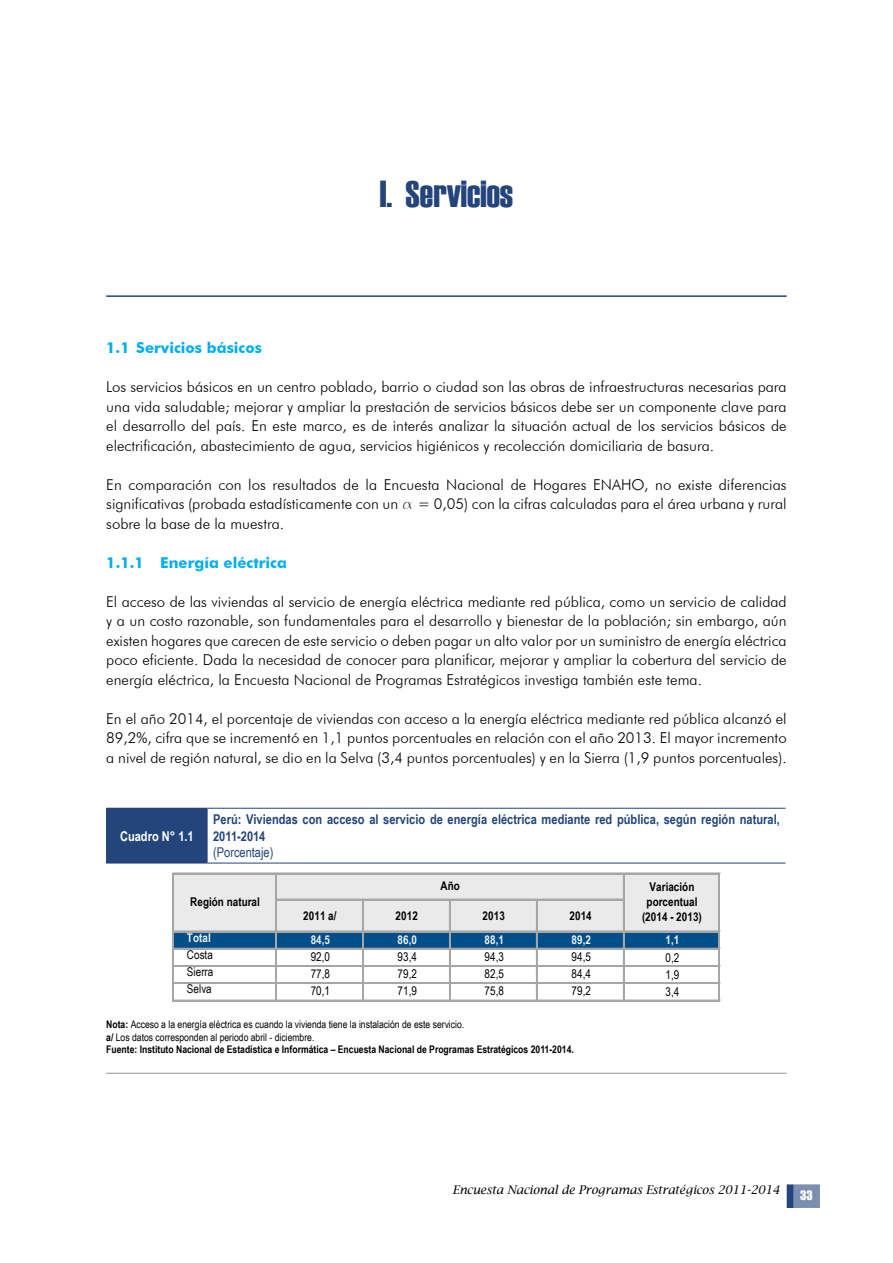
<style>
.page{position:relative;width:893px;height:1263px;background:#fff}
.page>*{position:absolute;margin:0;border:0;box-sizing:border-box;transform-origin:0 0}
.t1{font:37.5px "Haettenschweiler";color:#23457b}
.t2{font:300 15px/19.5px "Futura BT";color:#000;text-align:justify}
.t3{font:700 15px "Futura BT";color:#00aeef}
.t4{font:700 13.5px/16.5px "Arial Narrow";color:#23457b}
.t5{font:13.5px "Arial Narrow";color:#23457b}
.t6{font:700 13.5px "Arial Narrow";color:#fff}
.t7{font:12px "Arial Narrow";letter-spacing:.005em;color:#000}
.t8{font:700 12px/15.3px "Arial Narrow";letter-spacing:.005em;color:#000;text-align:center}
.t9{font:italic 12px "Lucida Bright";color:#000}
.t10{font:700 12px "Arial Narrow";letter-spacing:.005em;color:#f2f2f2}
.t11{font:12px "Impact";color:#fff}
.t12{font:10.5px/12.6px "Arial Narrow";color:#000}
.s1{font-family:"Greek C";font-weight:400;font-size:14.25px}
.s2{font-weight:700}
</style>
<div class="page">
<div style="left:794px;top:1184px;width:26px;height:24px;background:#7b8fb0;border:2px solid #7b8fb0"></div>
<svg style="left:787px;top:1184px;width:7px;height:24px"></svg>
<hr style="left:106px;top:295px;width:681px;height:2px;background:#23457b">
<div style="left:107px;top:808px;width:100px;height:55px;background:#23457b"></div>
<hr style="left:106px;top:808px;width:101px;height:1px;background:#23457b">
<hr style="left:106px;top:809px;width:1px;height:54px;background:#23457b">
<hr style="left:207px;top:808px;width:579px;height:1px;background:#23457b">
<hr style="left:207px;top:809px;width:1px;height:54px;background:#23457b">
<hr style="left:106px;top:863px;width:101px;height:1px;background:#23457b">
<hr style="left:207px;top:863px;width:579px;height:1px;background:#23457b">
<div style="left:174px;top:874px;width:546px;height:58px;background:#eaeaea"></div>
<div style="left:174px;top:932px;width:546px;height:17px;background:#004f8a"></div>
<hr style="left:173px;top:873px;width:1px;height:128px;background:#a6a6a6">
<hr style="left:275px;top:874px;width:1px;height:127px;background:#a6a6a6">
<hr style="left:276px;top:874px;width:1px;height:127px;background:#a6a6a6">
<hr style="left:623px;top:874px;width:2px;height:127px;background:#a6a6a6">
<hr style="left:718px;top:874px;width:1px;height:127px;background:#a6a6a6">
<hr style="left:719px;top:874px;width:1px;height:127px;background:#a6a6a6">
<hr style="left:362px;top:900px;width:2px;height:101px;background:#a6a6a6">
<hr style="left:449px;top:900px;width:2px;height:101px;background:#a6a6a6">
<hr style="left:536px;top:900px;width:2px;height:101px;background:#a6a6a6">
<hr style="left:174px;top:873px;width:546px;height:1px;background:#a6a6a6">
<hr style="left:277px;top:899px;width:348px;height:1px;background:#a6a6a6">
<hr style="left:174px;top:931px;width:546px;height:1px;background:#a6a6a6">
<hr style="left:174px;top:948px;width:546px;height:2px;background:#a6a6a6">
<hr style="left:174px;top:965px;width:546px;height:2px;background:#a6a6a6">
<hr style="left:174px;top:982px;width:546px;height:1px;background:#a6a6a6">
<hr style="left:174px;top:983px;width:546px;height:1px;background:#a6a6a6">
<hr style="left:174px;top:1000px;width:546px;height:1px;background:#a6a6a6">
<hr style="left:106px;top:1073px;width:681px;height:1px;background:#939598">
<h1 class="t1" style="left:380px;top:168px;width:135px">I. Servicios</h1>
<p class="t3" style="left:106px;top:339px;width:157px">1.1 Servicios básicos</p>
<p class="t2" style="left:106px;top:377px;width:682px">Los servicios básicos en un centro poblado, barrio o ciudad son las obras de infraestructuras necesarias para una vida saludable; mejorar y ampliar la prestación de servicios básicos debe ser un componente clave para el desarrollo del país. En este marco, es de interés analizar la situación actual de los servicios básicos de electrificación, abastecimiento de agua, servicios higiénicos y recolección domiciliaria de basura.</p>
<p class="t2" style="left:106px;top:475px;width:682px">En comparación con los resultados de la Encuesta Nacional de Hogares ENAHO, no existe diferencias significativas (probada estadísticamente con un <span class="s1">a</span> = 0,05) con la cifras calculadas para el área urbana y rural sobre la base de la muestra.</p>
<p class="t3" style="left:106px;top:553px;width:182px">1.1.1 Energía eléctrica</p>
<p class="t2" style="left:106px;top:592px;width:682px">El acceso de las viviendas al servicio de energía eléctrica mediante red pública, como un servicio de calidad y a un costo razonable, son fundamentales para el desarrollo y bienestar de la población; sin embargo, aún existen hogares que carecen de este servicio o deben pagar un alto valor por un suministro de energía eléctrica poco eficiente. Dada la necesidad de conocer para planificar, mejorar y ampliar la cobertura del servicio de energía eléctrica, la Encuesta Nacional de Programas Estratégicos investiga también este tema.</p>
<p class="t2" style="left:106px;top:709px;width:682px">En el año 2014, el porcentaje de viviendas con acceso a la energía eléctrica mediante red pública alcanzó el 89,2%, cifra que se incrementó en 1,1 puntos porcentuales en relación con el año 2013. El mayor incremento a nivel de región natural, se dio en la Selva (3,4 puntos porcentuales) y en la Sierra (1,9 puntos porcentuales).</p>
<p class="t6" style="left:120px;top:825px;width:75px">Cuadro N° 1.1</p>
<p class="t4" style="left:213px;top:810px;width:568px">Perú: Viviendas con acceso al servicio de energía eléctrica mediante red pública, según región natural,<br>2011-2014</p>
<p class="t5" style="left:213px;top:842px;width:62px">(Porcentaje)</p>
<p class="t8" style="left:190px;top:894px;width:71px">Región natural</p>
<p class="t8" style="left:441px;top:878px;width:21px">Año</p>
<p class="t8" style="left:303px;top:907px;width:35px">2011 a/</p>
<p class="t8" style="left:396px;top:907px;width:24px">2012</p>
<p class="t8" style="left:483px;top:907px;width:24px">2013</p>
<p class="t8" style="left:569px;top:907px;width:24px">2014</p>
<p class="t8" style="left:642px;top:878px;width:61px">Variación porcentual (2014 - 2013)</p>
<p class="t10" style="left:187px;top:928px;width:25px">Total</p>
<p class="t10" style="left:311px;top:930px;width:21px">84,5</p>
<p class="t10" style="left:398px;top:930px;width:21px">86,0</p>
<p class="t10" style="left:485px;top:930px;width:21px">88,1</p>
<p class="t10" style="left:571px;top:930px;width:21px">89,2</p>
<p class="t10" style="left:665px;top:931px;width:15px">1,1</p>
<p class="t7" style="left:187px;top:946px;width:27px">Costa</p>
<p class="t7" style="left:311px;top:948px;width:21px">92,0</p>
<p class="t7" style="left:398px;top:948px;width:21px">93,4</p>
<p class="t7" style="left:485px;top:948px;width:21px">94,3</p>
<p class="t7" style="left:571px;top:948px;width:21px">94,5</p>
<p class="t7" style="left:665px;top:949px;width:15px">0,2</p>
<p class="t7" style="left:187px;top:963px;width:28px">Sierra</p>
<p class="t7" style="left:311px;top:965px;width:21px">77,8</p>
<p class="t7" style="left:398px;top:965px;width:21px">79,2</p>
<p class="t7" style="left:485px;top:965px;width:21px">82,5</p>
<p class="t7" style="left:571px;top:965px;width:21px">84,4</p>
<p class="t7" style="left:665px;top:966px;width:15px">1,9</p>
<p class="t7" style="left:187px;top:980px;width:26px">Selva</p>
<p class="t7" style="left:311px;top:982px;width:21px">70,1</p>
<p class="t7" style="left:398px;top:982px;width:21px">71,9</p>
<p class="t7" style="left:485px;top:982px;width:21px">75,8</p>
<p class="t7" style="left:571px;top:982px;width:21px">79,2</p>
<p class="t7" style="left:665px;top:983px;width:15px">3,4</p>
<p class="t12" style="left:106px;top:1018px;width:469px"><span class="s2">Nota:</span> Acceso a la energía eléctrica es cuando la vivienda tiene la instalación de este servicio.<br><span class="s2">a/</span> Los datos corresponden al periodo abril - diciembre.<br><span class="s2">Fuente: Instituto Nacional de Estadística e Informática – Encuesta Nacional de Programas Estratégicos 2011-2014.</span></p>
<p class="t9" style="left:453px;top:1183px;width:329px">Encuesta Nacional de Programas Estratégicos 2011-2014</p>
<p class="t11" style="left:800px;top:1186px;width:14px">33</p>
</div>
